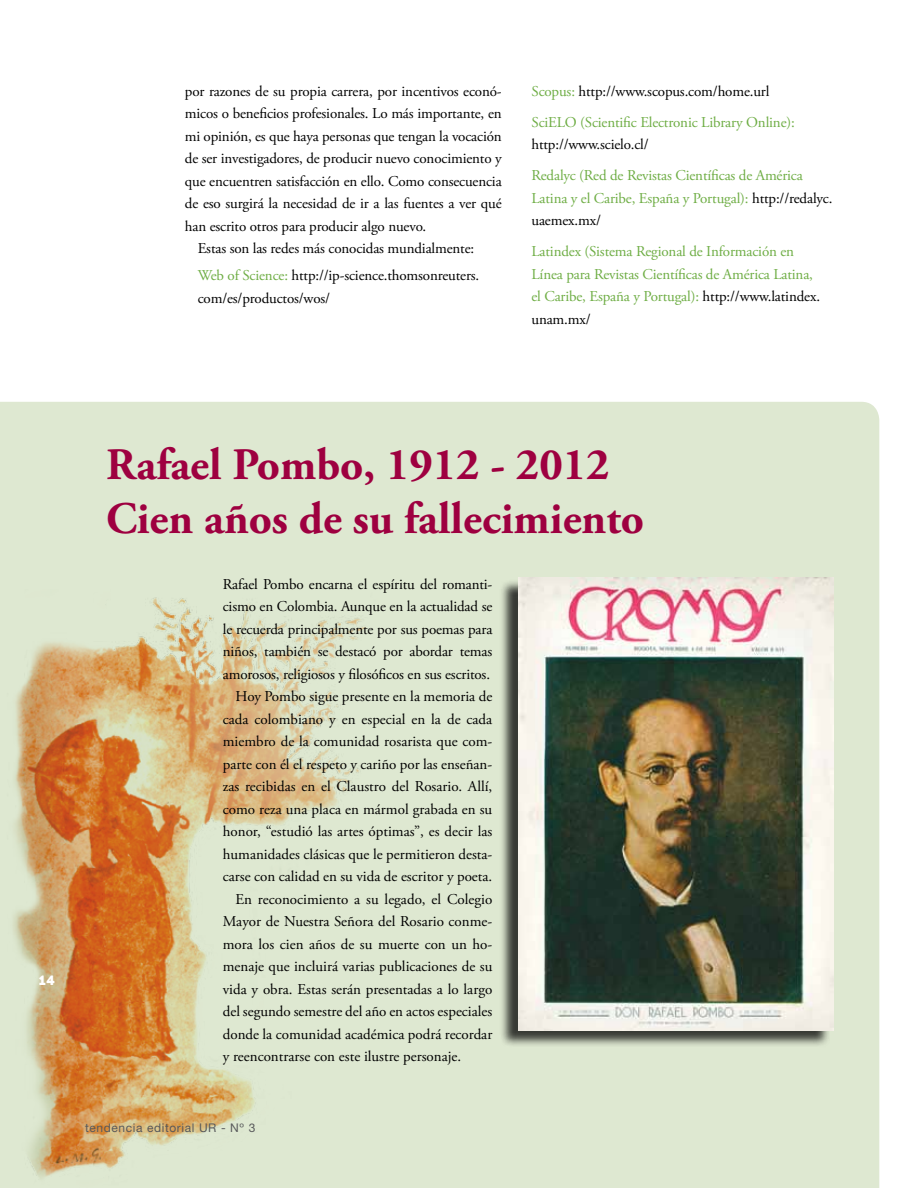
<style>
.page{position:relative;width:918px;height:1188px;background:#fff}
.page>*{position:absolute;margin:0;border:0;box-sizing:border-box;transform-origin:0 0}
.t1{font:700 45px/54px "Adobe Garamond Pro";color:#9e0040}
.t2{font:15px/22.5px "Adobe Garamond Pro";letter-spacing:-.01em;color:#000}
.t3{font:15px/22.5px "Adobe Garamond Pro";letter-spacing:-.01em;color:#6ead44}
.t4{font:900 15px "Conduit ITC Std";color:#fff}
.t5{font:12px "Helvetica Neue";letter-spacing:.05em;color:#58595b}
.s1{color:#6ead44}
.s2{color:#000}
</style>
<div class="page">
<div style="left:0;top:402px;width:879px;height:786px;background:#dee8d1"></div>
<img style="left:0;top:589px;width:380px;height:599px">
<div style="left:499px;top:579px;width:331px;height:469px;background:#000;opacity:.75"></div>
<img style="left:519px;top:578px;width:314px;height:452px">
<p class="t2" style="left:185px;top:80px;width:318px">por razones de su propia carrera, por incentivos econó-</p>
<p class="t2" style="left:185px;top:103px;width:318px">micos o beneficios profesionales. Lo más importante, en</p>
<p class="t2" style="left:185px;top:125px;width:318px">mi opinión, es que haya personas que tengan la vocación</p>
<p class="t2" style="left:185px;top:148px;width:318px">de ser investigadores, de producir nuevo conocimiento y</p>
<p class="t2" style="left:185px;top:170px;width:318px">que encuentren satisfacción en ello. Como consecuencia</p>
<p class="t2" style="left:185px;top:193px;width:318px">de eso surgirá la necesidad de ir a las fuentes a ver qué</p>
<p class="t2" style="left:185px;top:215px;width:243px">han escrito otros para producir algo nuevo.</p>
<p class="t2" style="left:198px;top:238px;width:278px">Estas son las redes más conocidas mundialmente:</p>
<p class="t2" style="left:198px;top:265px;width:283px"><span class="s1">Web of Science:</span> http://ip-science.thomsonreuters. com/es/productos/wos/</p>
<p class="t3" style="left:531px;top:76px;width:265px;line-height:31px">Scopus: <span class="s2">http://www.scopus.com/home.url<br></span>SciELO (Scientific Electronic Library Online):</p>
<p class="t2" style="left:531px;top:134px;width:119px">http://www.scielo.cl/</p>
<p class="t3" style="left:531px;top:165px;width:302px">Redalyc (Red de Revistas Científicas de América<br>Latina y el Caribe, España y Portugal): <span class="s2">http://redalyc. uaemex.mx/</span></p>
<p class="t3" style="left:531px;top:241px;width:290px">Latindex (Sistema Regional de Información en Línea para Revistas Científicas de América Latina, el Caribe, España y Portugal): <span class="s2">http://www.latindex. unam.mx/</span></p>
<p class="t4" style="left:38px;top:972px;width:18px">14</p>
<h1 class="t1" style="left:106px;top:438px;width:539px">Rafael Pombo, 1912 - 2012<br>Cien años de su fallecimiento</h1>
<p class="t2" style="left:223px;top:573px;width:271px">Rafael Pombo encarna el espíritu del romanti-</p>
<p class="t2" style="left:223px;top:596px;width:271px">cismo en Colombia. Aunque en la actualidad se</p>
<p class="t2" style="left:223px;top:618px;width:271px">le recuerda principalmente por sus poemas para</p>
<p class="t2" style="left:223px;top:641px;width:271px">niños, también se destacó por abordar temas</p>
<p class="t2" style="left:223px;top:663px;width:269px">amorosos, religiosos y filosóficos en sus escritos.</p>
<p class="t2" style="left:236px;top:686px;width:258px">Hoy Pombo sigue presente en la memoria de</p>
<p class="t2" style="left:223px;top:708px;width:271px">cada colombiano y en especial en la de cada</p>
<p class="t2" style="left:223px;top:731px;width:271px">miembro de la comunidad rosarista que com-</p>
<p class="t2" style="left:223px;top:753px;width:271px">parte con él el respeto y cariño por las enseñan-</p>
<p class="t2" style="left:223px;top:776px;width:271px">zas recibidas en el Claustro del Rosario. Allí,</p>
<p class="t2" style="left:223px;top:798px;width:271px">como reza una placa en mármol grabada en su</p>
<p class="t2" style="left:223px;top:821px;width:271px">honor, “estudió las artes óptimas”, es decir las</p>
<p class="t2" style="left:223px;top:843px;width:271px">humanidades clásicas que le permitieron desta-</p>
<p class="t2" style="left:223px;top:866px;width:271px">carse con calidad en su vida de escritor y poeta.</p>
<p class="t2" style="left:236px;top:888px;width:258px">En reconocimiento a su legado, el Colegio</p>
<p class="t2" style="left:223px;top:911px;width:271px">Mayor de Nuestra Señora del Rosario conme-</p>
<p class="t2" style="left:223px;top:933px;width:271px">mora los cien años de su muerte con un ho-</p>
<p class="t2" style="left:223px;top:956px;width:271px">menaje que incluirá varias publicaciones de su</p>
<p class="t2" style="left:223px;top:978px;width:271px">vida y obra. Estas serán presentadas a lo largo</p>
<p class="t2" style="left:223px;top:1001px;width:271px">del segundo semestre del año en actos especiales</p>
<p class="t2" style="left:223px;top:1023px;width:271px">donde la comunidad académica podrá recordar</p>
<p class="t2" style="left:223px;top:1046px;width:240px">y reencontrarse con este ilustre personaje.</p>
<p class="t5" style="left:85px;top:1121px;width:172px">tendencia editorial UR - Nº 3</p>
</div>
